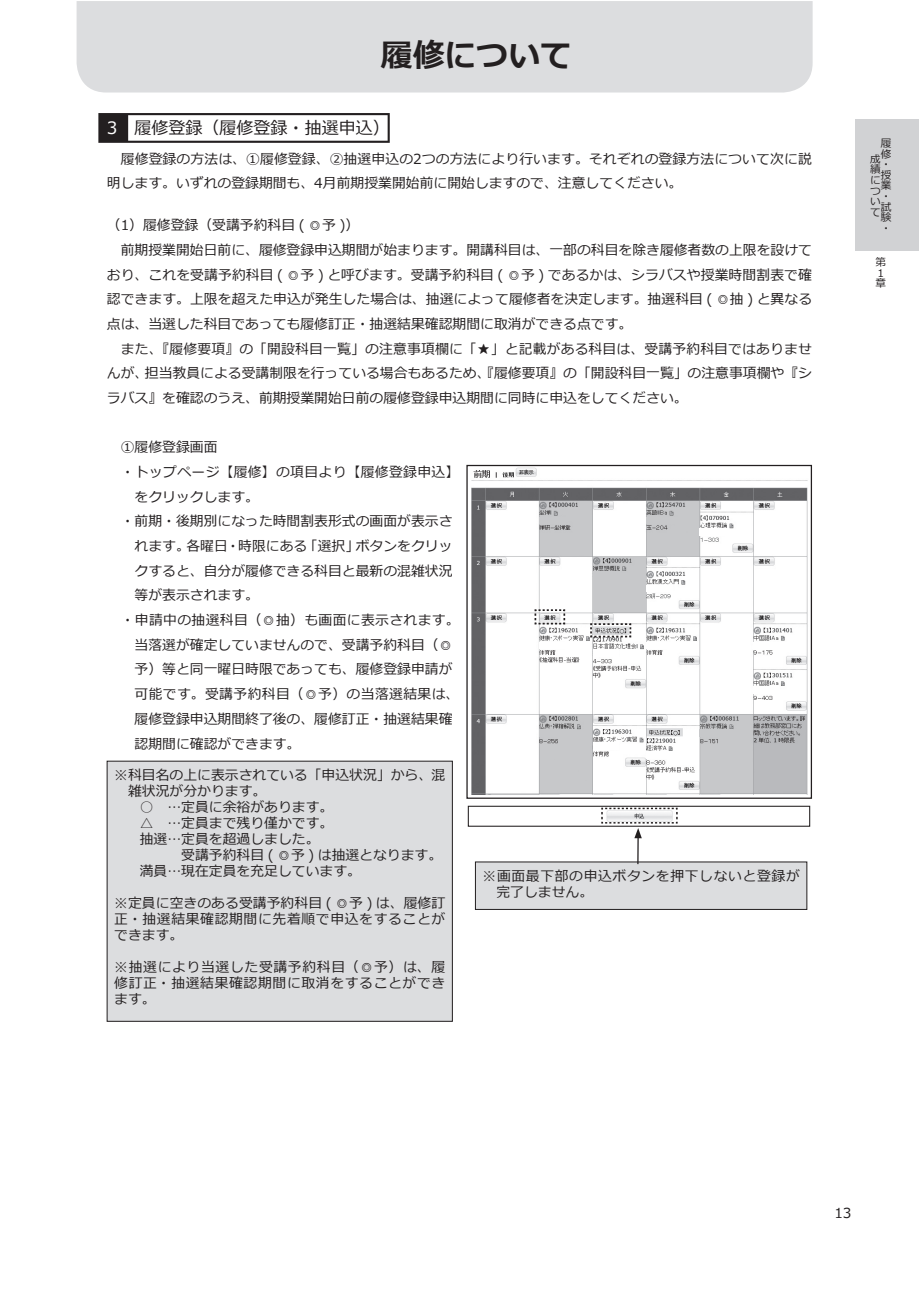
<style>
.page{position:relative;width:919px;height:1289px;background:#fff}
.page>*{position:absolute;margin:0;border:0;box-sizing:border-box;transform-origin:0 0}
.t1{font:700 31.95px "Meiryo";color:#231f20}
.t2{font:16.95px "Meiryo";color:#231f20}
.t3{font:13.8px/24.6px "Meiryo";color:#231f20}
.t4{font:13.8px "Meiryo";letter-spacing:.025em;color:#231f20}
.t5{font:13.8px/15.9px "Meiryo";letter-spacing:.045em;color:#231f20}
.t6{font:10.65px/10.6px "Meiryo";color:#231f20}
.s1{color:#fff}
</style>
<div class="page">
<div style="left:855px;top:119px;width:63px;height:132px;background:#d1d2d4"></div>
<div style="left:77px;top:1px;width:735px;height:91px;background:#dcdddf"></div>
<div style="left:98px;top:113px;width:292px;height:30px;background:#231f20"></div>
<div style="left:128px;top:115px;width:259px;height:26px;background:#fff"></div>
<div style="left:107px;top:761px;width:345px;height:260px;background:#dcdddf"></div>
<div style="left:475px;top:862px;width:331px;height:47px;background:#dcdddf"></div>
<img style="left:471px;top:467px;width:337px;height:327px">
<svg style="left:533px;top:608px;width:33px;height:17px"></svg>
<svg style="left:589px;top:622px;width:43px;height:16px"></svg>
<div style="left:466px;top:465px;width:346px;height:333px;border:1px solid #231f20"></div>
<div style="left:539px;top:516px;width:27px;height:7px;background:#c7c8ca"></div>
<div style="left:646px;top:516px;width:33px;height:7px;background:#c7c8ca"></div>
<div style="left:592px;top:571px;width:28px;height:9px;background:#c7c8ca"></div>
<div style="left:539px;top:729px;width:26px;height:7px;background:#c7c8ca"></div>
<div style="left:699px;top:729px;width:34px;height:7px;background:#c7c8ca"></div>
<div style="left:753px;top:686px;width:22px;height:8px;background:#fff"></div>
<div style="left:753px;top:641px;width:27px;height:8px;background:#fff"></div>
<div style="left:646px;top:751px;width:21px;height:7px;background:#fff"></div>
<div style="left:592px;top:742px;width:26px;height:8px;background:#fff"></div>
<div style="left:592px;top:649px;width:26px;height:8px;background:#fff"></div>
<div style="left:539px;top:641px;width:26px;height:7px;background:#fff"></div>
<div style="left:646px;top:585px;width:26px;height:7px;background:#fff"></div>
<div style="left:699px;top:528px;width:28px;height:8px;background:#fff"></div>
<div style="left:646px;top:641px;width:23px;height:7px;background:#fff"></div>
<svg style="left:600px;top:807px;width:78px;height:57px"></svg>
<div style="left:468px;top:805px;width:342px;height:21px;border:1px solid #231f20"></div>
<h1 class="t1" style="left:381px;top:33px;width:193px">履修について</h1>
<p class="t2" style="left:107px;top:116px;width:284px"><span class="s1">3</span>　履修登録（履修登録・抽選申込）</p>
<p class="t3" style="left:107px;top:147px;width:706px;text-indent:14px">履修登録の方法は、①履修登録、②抽選申込の2つの方法により行います。それぞれの登録方法について次に説明します。いずれの登録期間も、4月前期授業開始前に開始しますので、注意してください。</p>
<p class="t3" style="left:107px;top:214px;width:706px">（1）履修登録（受講予約科目 ( ◎予 )）<br>　前期授業開始日前に、履修登録申込期間が始まります。開講科目は、一部の科目を除き履修者数の上限を設けており、これを受講予約科目 ( ◎予 ) と呼びます。受講予約科目 ( ◎予 ) であるかは、シラバスや授業時間割表で確認できます。上限を超えた申込が発生した場合は、抽選によって履修者を決定します。抽選科目 ( ◎抽 ) と異なる点は、当選した科目であっても履修訂正・抽選結果確認期間に取消ができる点です。<br>　また、『履修要項』の「開設科目一覧」の注意事項欄に「★」と記載がある科目は、受講予約科目ではありませんが、担当教員による受講制限を行っている場合もあるため、『履修要項』の「開設科目一覧」の注意事項欄や『シラバス』を確認のうえ、前期授業開始日前の履修登録申込期間に同時に申込をしてください。</p>
<p class="t3" style="left:121px;top:436px;width:98px">①履修登録画面</p>
<p class="t4" style="left:121px;top:462px;width:340px">・トップページ【履修】の項目より【履修登録申込】</p>
<p class="t3" style="left:134px;top:485px;width:126px">をクリックします。</p>
<p class="t3" style="left:121px;top:510px;width:333px">・前期・後期別になった時間割表形式の画面が表示さ</p>
<p class="t3" style="left:134px;top:534px;width:319px">れます。各曜日・時限にある「選択」ボタンをクリッ</p>
<p class="t3" style="left:134px;top:559px;width:319px">クすると、自分が履修できる科目と最新の混雑状況</p>
<p class="t3" style="left:134px;top:584px;width:126px">等が表示されます。</p>
<p class="t4" style="left:121px;top:610px;width:340px">・申請中の抽選科目（◎抽）も画面に表示されます。</p>
<p class="t3" style="left:134px;top:633px;width:319px">当落選が確定していませんので、受講予約科目（◎</p>
<p class="t3" style="left:134px;top:658px;width:319px">予）等と同一曜日時限であっても、履修登録申請が</p>
<p class="t4" style="left:134px;top:684px;width:326px">可能です。受講予約科目（◎予）の当落選結果は、</p>
<p class="t3" style="left:134px;top:707px;width:319px">履修登録申込期間終了後の、履修訂正・抽選結果確</p>
<p class="t3" style="left:134px;top:732px;width:167px">認期間に確認ができます。</p>
<p class="t3" style="left:114px;top:763px;width:332px">※科目名の上に表示されている「申込状況」から、混</p>
<p class="t3" style="left:128px;top:779px;width:140px">雑状況が分かります。</p>
<p class="t3" style="left:140px;top:795px;width:195px">○　…定員に余裕があります。</p>
<p class="t3" style="left:140px;top:811px;width:195px">△　…定員まで残り僅かです。</p>
<p class="t3" style="left:140px;top:827px;width:181px">抽選…定員を超過しました。</p>
<p class="t3" style="left:140px;top:843px;width:304px">　　　受講予約科目 ( ◎予 ) は抽選となります。</p>
<p class="t3" style="left:140px;top:859px;width:223px">満員…現在定員を充足しています。</p>
<p class="t3" style="left:114px;top:895px;width:332px;line-height:15.9px;text-align:justify">※定員に空きのある受講予約科目 ( ◎予 ) は、履修訂正・抽選結果確認期間に先着順で申込をすることができます。</p>
<p class="t3" style="left:114px;top:959px;width:332px;line-height:15.9px;text-align:justify">※抽選により当選した受講予約科目（◎予）は、履修訂正・抽選結果確認期間に取消をすることができます。</p>
<p class="t5" style="left:496px;top:869px;width:305px;text-indent:-14px">※画面最下部の申込ボタンを押下しないと登録が完了しません。</p>
<p class="t6" style="left:880px;top:138px;width:12px">履修・授業・試験・</p>
<p class="t6" style="left:870px;top:154px;width:12px;text-align:justify">成績について</p>
<p class="t6" style="left:875px;top:257px;width:12px">第<br>１章</p>
<p class="t3" style="left:834px;top:1201px;width:19px">13</p>
</div>
